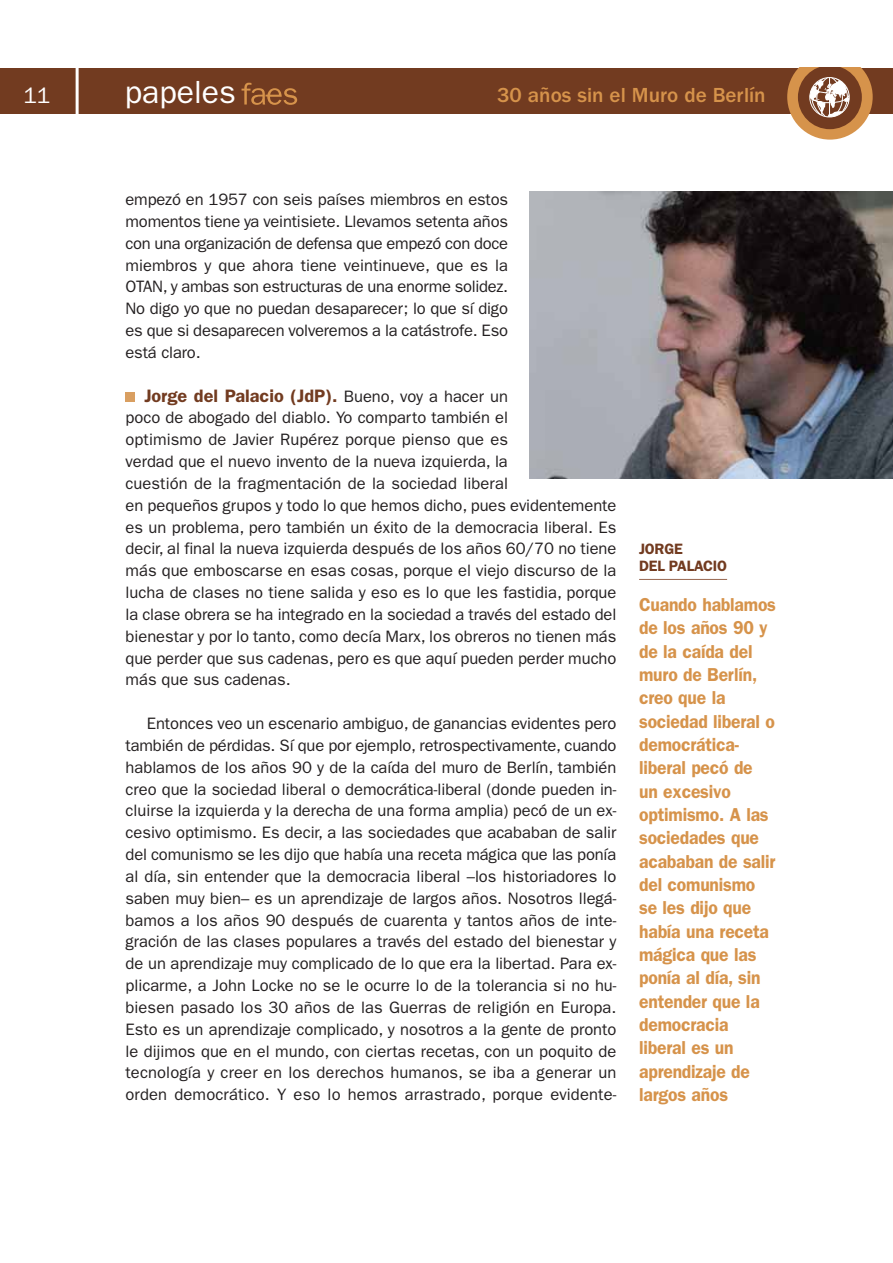
<style>
.page{position:relative;width:893px;height:1263px;background:#fff}
.page>*{position:absolute;margin:0;border:0;box-sizing:border-box;transform-origin:0 0}
.t1{font:32.1px "Franklin Gothic";color:#fff}
.t2{font:22.65px "Franklin Gothic";color:#fff}
.t3{font:500 21.15px "Franklin Gothic";color:#d6934b}
.t4{font:600 18.75px/23.4px "Franklin Gothic";letter-spacing:-.01em;color:#d6934b;scale:.93 1}
.t5{font:600 18px "Franklin Gothic";color:#723b20}
.t6{font:16.5px/21.9px "Franklin Gothic";color:#231f20;text-align:justify}
.t7{font:600 15px/16.5px "Franklin Gothic";letter-spacing:-.015em;color:#723b20}
.s1{font-weight:400;font-size:16.5px;color:#231f20}
</style>
<div class="page">
<div style="left:126px;top:392px;width:9px;height:10px;background:#d99f61"></div>
<div style="left:0;top:68px;width:893px;height:46px;background:#723b20"></div>
<svg style="left:241px;top:83px;width:56px;height:22px"></svg>
<svg style="left:787px;top:68px;width:86px;height:72px"></svg>
<div style="left:809px;top:77px;width:40px;height:40px;border:1px solid #fff;border-radius:50%"></div>
<hr style="left:76px;top:68px;width:3px;height:48px;background:#fff">
<hr style="left:639px;top:579px;width:88px;height:1px;background:#98674f">
<img style="left:529px;top:192px;width:364px;height:287px">
<h2 class="t2" style="left:23px;top:87px;width:29px">11</h2>
<h1 class="t1" style="left:125px;top:81px;width:113px">papeles</h1>
<p class="t3" style="left:497px;top:88px;width:270px">30 años sin el Muro de Berlín</p>
<p class="t6" style="left:126px;top:190px;width:384px">empezó en 1957 con seis países miembros en estos momentos tiene ya veintisiete. Llevamos setenta años con una organización de defensa que empezó con doce miembros y que ahora tiene veintinueve, que es la OTAN, y ambas son estructuras de una enorme solidez.<br>No digo yo que no puedan desaparecer; lo que sí digo es que si desaparecen volveremos a la catástrofe. Eso está claro.</p>
<p class="t5" style="left:144px;top:389px;width:365px">Jorge del Palacio (JdP). <span class="s1">Bueno, voy a hacer un</span></p>
<p class="t6" style="left:126px;top:408px;width:492px;text-align:left">poco de abogado del diablo. Yo comparto también el<br>optimismo de Javier Rupérez porque pienso que es<br>verdad que el nuevo invento de la nueva izquierda, la<br>cuestión de la fragmentación de la sociedad liberal<br>en pequeños grupos y todo lo que hemos dicho, pues evidentemente es un problema, pero también un éxito de la democracia liberal. Es decir, al final la nueva izquierda después de los años 60/70 no tiene más que emboscarse en esas cosas, porque el viejo discurso de la lucha de clases no tiene salida y eso es lo que les fastidia, porque la clase obrera se ha integrado en la sociedad a través del estado del bienestar y por lo tanto, como decía Marx, los obreros no tienen más que perder que sus cadenas, pero es que aquí pueden perder mucho más que sus cadenas.</p>
<p class="t6" style="left:126px;top:714px;width:492px;text-indent:21px">Entonces veo un escenario ambiguo, de ganancias evidentes pero también de pérdidas. Sí que por ejemplo, retrospectivamente, cuando hablamos de los años 90 y de la caída del muro de Berlín, también creo que la sociedad liberal o democrática-liberal (donde pueden in&shy;cluirse la izquierda y la derecha de una forma amplia) pecó de un ex&shy;cesivo optimismo. Es decir, a las sociedades que acababan de salir del comunismo se les dijo que había una receta mágica que las ponía al día, sin entender que la democracia liberal –los historiadores lo saben muy bien– es un aprendizaje de largos años. Nosotros llegá&shy;bamos a los años 90 después de cuarenta y tantos años de inte&shy;gración de las clases populares a través del estado del bienestar y de un aprendizaje muy complicado de lo que era la libertad. Para ex&shy;plicarme, a John Locke no se le ocurre lo de la tolerancia si no hu&shy;biesen pasado los 30 años de las Guerras de religión en Europa.<br>Esto es un aprendizaje complicado, y nosotros a la gente de pronto le dijimos que en el mundo, con ciertas recetas, con un poquito de tecnología y creer en los derechos humanos, se iba a generar un orden democrático. Y eso lo hemos arrastrado, porque evidente-</p>
<p class="t7" style="left:639px;top:542px;width:89px">JORGE<br>DEL PALACIO</p>
<p class="t4" style="left:639px;top:594px;width:149px">Cuando hablamos de los años 90 y de la caída del muro de Berlín, creo que la sociedad liberal o democrática&shy;liberal pecó de un excesivo optimismo. A las sociedades que acababan de salir del comunismo se les dijo que había una receta mágica que las ponía al día, sin entender que la democracia liberal es un aprendizaje de largos años</p>
</div>
